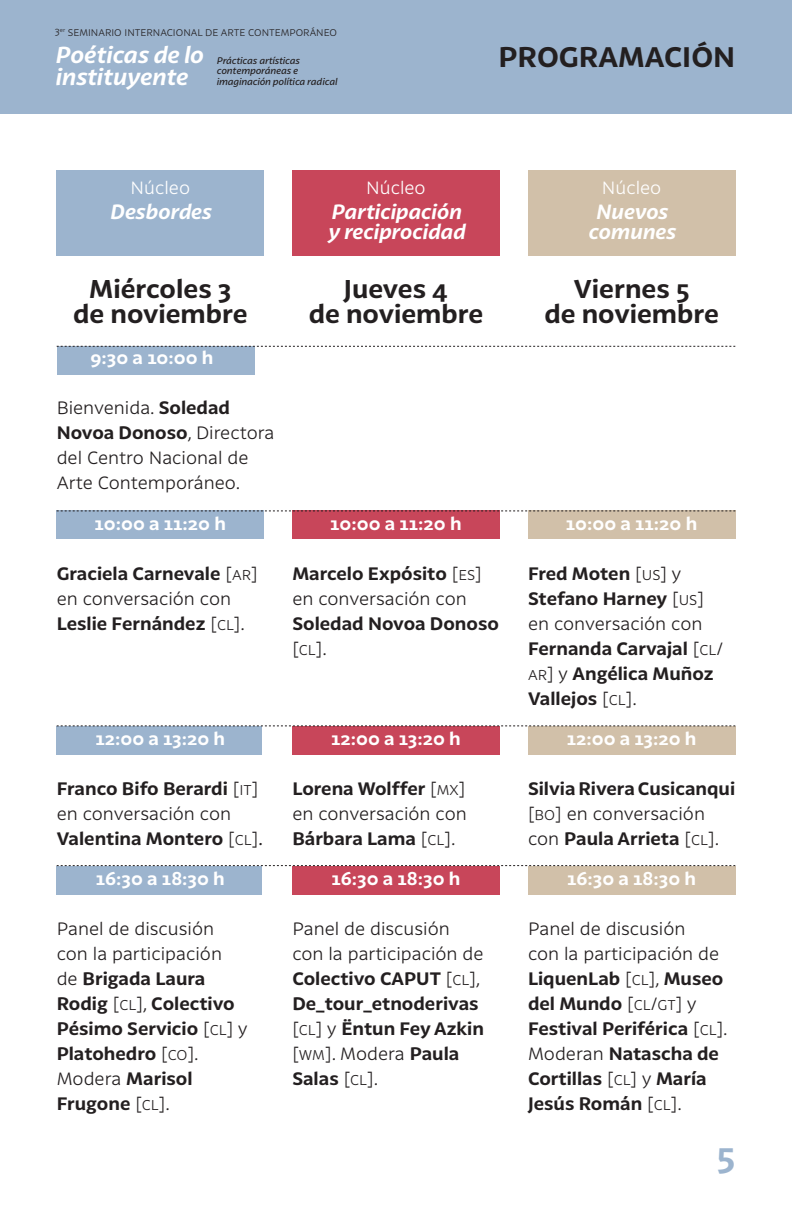
<style>
.page{position:relative;width:792px;height:1224px;background:#fff}
.page>*{position:absolute;margin:0;border:0;box-sizing:border-box;transform-origin:0 0}
.t1{font:700 34.2px "Latina Essential";color:#9cb4ce}
.t2{font:700 27.6px "Latina Essential";color:#231f20}
.t3{font:700 25px "Latina Essential";color:#231f20}
.t4{font:italic 700 22.4px "Latina Essential";letter-spacing:-.005em;color:#fff}
.t5{font:italic 700 20px "Latina Essential";color:#fff}
.t6{font:700 17.6px/25px "Latina Essential";color:#231f20}
.t7{font:700 17.6px "Latina Essential";color:#fff}
.t8{font:300 17.6px/25px "Latina Essential";color:#231f20}
.t9{font:300 17.6px "Latina Essential";color:#fff}
.t10{font:300 9.6px "Latina Essential";color:#231f20}
.t11{font:italic 500 9.4px/10.8px "Latina Essential";color:#231f20}
.s1{font-weight:700}
.s2{font-weight:300}
.s3{font-weight:300;font-size:14px}
.s4{font-weight:300;font-size:20px}
.s5{font-size:14px}
</style>
<div class="page">
<div style="left:292px;top:866px;width:208px;height:28px;background:#c8465a"></div>
<div style="left:528px;top:866px;width:207px;height:28px;background:#d1c0a9"></div>
<div style="left:292px;top:511px;width:208px;height:28px;background:#c8465a"></div>
<div style="left:528px;top:511px;width:207px;height:28px;background:#d1c0a9"></div>
<div style="left:292px;top:726px;width:208px;height:28px;background:#c8465a"></div>
<div style="left:528px;top:726px;width:207px;height:28px;background:#d1c0a9"></div>
<div style="left:292px;top:170px;width:208px;height:85px;background:#c8465a"></div>
<div style="left:528px;top:170px;width:207px;height:85px;background:#d1c0a9"></div>
<div style="left:57px;top:170px;width:207px;height:85px;background:#9cb4ce"></div>
<div style="left:0;top:0;width:792px;height:113px;background:#9cb4ce"></div>
<div style="left:57px;top:866px;width:205px;height:28px;background:#9cb4ce"></div>
<div style="left:57px;top:511px;width:207px;height:28px;background:#9cb4ce"></div>
<div style="left:57px;top:726px;width:205px;height:28px;background:#9cb4ce"></div>
<div style="left:57px;top:347px;width:198px;height:28px;background:#9cb4ce"></div>
<svg style="left:57px;top:511px;width:678px;height:1px"></svg>
<svg style="left:57px;top:346px;width:678px;height:1px"></svg>
<svg style="left:57px;top:726px;width:678px;height:1px"></svg>
<svg style="left:57px;top:865px;width:678px;height:1px"></svg>
<p class="t10" style="left:55px;top:27px;width:284px">3<sup>er</sup> SEMINARIO INTERNACIONAL DE ARTE CONTEMPORÁNEO</p>
<p class="t4" style="left:55px;top:41px;width:150px">Poéticas de lo</p>
<p class="t4" style="left:55px;top:64px;width:134px">instituyente</p>
<p class="t11" style="left:217px;top:55px;width:122px">Prácticas artísticas contemporáneas e imaginación política radical</p>
<p class="t2" style="left:499px;top:42px;width:238px">PROGRAMACIÓN</p>
<p class="t9" style="left:131px;top:177px;width:61px">Núcleo</p>
<p class="t5" style="left:110px;top:200px;width:103px">Desbordes</p>
<p class="t3" style="left:89px;top:275px;width:144px">Miércoles 3</p>
<p class="t3" style="left:73px;top:300px;width:176px">de noviembre</p>
<p class="t7" style="left:91px;top:348px;width:124px">9:30 a 10:00 h</p>
<p class="t8" style="left:57px;top:396px;width:219px">Bienvenida. <span class="s1">Soledad<br>Novoa Donoso</span>, Directora del Centro Nacional de<br>Arte Contemporáneo.</p>
<p class="t9" style="left:366px;top:177px;width:61px">Núcleo</p>
<p class="t5" style="left:331px;top:200px;width:132px">Participación</p>
<p class="t5" style="left:327px;top:220px;width:139px">y reciprocidad</p>
<p class="t3" style="left:344px;top:275px;width:106px">Jueves 4</p>
<p class="t3" style="left:309px;top:300px;width:176px">de noviembre</p>
<p class="t9" style="left:602px;top:177px;width:61px">Núcleo</p>
<p class="t5" style="left:596px;top:200px;width:74px">Nuevos</p>
<p class="t5" style="left:588px;top:220px;width:89px">comunes</p>
<p class="t3" style="left:574px;top:275px;width:117px">Viernes 5</p>
<p class="t3" style="left:544px;top:300px;width:176px">de noviembre</p>
<p class="t7" style="left:95px;top:513px;width:133px">10:00 a 11:20 h</p>
<p class="t6" style="left:57px;top:561px;width:203px">Graciela Carnevale <span class="s2">[</span><span class="s3">AR</span><span class="s2">] en conversación con<br></span>Leslie Fernández <span class="s2">[</span><span class="s3">CL</span><span class="s2">].</span></p>
<p class="t7" style="left:95px;top:729px;width:131px">12:00 a 13:20 h</p>
<p class="t6" style="left:57px;top:776px;width:208px">Franco Bifo Berardi <span class="s2">[</span><span class="s3">IT</span><span class="s2">] en conversación con<br></span>Valentina Montero <span class="s2">[</span><span class="s3">CL</span><span class="s2">]</span><span class="s4">.</span></p>
<p class="t7" style="left:96px;top:869px;width:131px">16:30 a 18:30 h</p>
<p class="t6" style="left:57px;top:916px;width:193px"><span class="s2">Panel de discusión con la participación<br>de</span> Brigada Laura<br>Rodig <span class="s2">[</span><span class="s3">CL</span><span class="s2">],</span> Colectivo<br>Pésimo Servicio <span class="s2">[</span><span class="s3">CL</span><span class="s2">] y<br></span>Platohedro <span class="s2">[</span><span class="s3">CO</span><span class="s2">].</span></p>
<p class="t6" style="left:57px;top:1066px;width:137px"><span class="s2">Modera</span> Marisol<br>Frugone <span class="s2">[</span><span class="s3">CL</span><span class="s2">].</span></p>
<p class="t7" style="left:330px;top:513px;width:133px">10:00 a 11:20 h</p>
<p class="t6" style="left:292px;top:561px;width:208px">Marcelo Expósito <span class="s2">[</span><span class="s3">ES</span><span class="s2">] en conversación con<br></span>Soledad Novoa Donoso <span class="s2">[</span><span class="s3">CL</span><span class="s2">].</span></p>
<p class="t7" style="left:331px;top:729px;width:131px">12:00 a 13:20 h</p>
<p class="t6" style="left:292px;top:776px;width:176px;text-align:justify">Lorena Wolffer <span class="s2">[</span><span class="s3">MX</span><span class="s2">] en conversación con </span>Bárbara Lama <span class="s2">[</span><span class="s3">CL</span><span class="s2">].</span></p>
<p class="t7" style="left:331px;top:869px;width:131px">16:30 a 18:30 h</p>
<p class="t6" style="left:292px;top:916px;width:193px"><span class="s2">Panel de discusión con la participación de<br></span>Colectivo CAPUT <span class="s2">[</span><span class="s3">CL</span><span class="s2">],<br></span>De_tour_etnoderivas <span class="s2">[</span><span class="s3">CL</span><span class="s2">] y</span> Ëntun Fey Azkin <span class="s2">[</span><span class="s3">WM</span><span class="s2">]. Modera</span> Paula<br>Salas <span class="s2">[</span><span class="s3">CL</span><span class="s2">].</span></p>
<p class="t7" style="left:566px;top:513px;width:133px">10:00 a 11:20 h</p>
<p class="t6" style="left:528px;top:561px;width:197px">Fred Moten <span class="s2">[</span><span class="s3">US</span><span class="s2">] y<br></span>Stefano Harney <span class="s2">[</span><span class="s3">US</span><span class="s2">] en conversación con<br></span>Fernanda Carvajal <span class="s2">[</span><span class="s3">CL</span><span class="s2">/<br></span><span class="s3">AR</span><span class="s2">] y</span> Angélica Muñoz<br>Vallejos <span class="s2">[</span><span class="s3">CL</span><span class="s2">].</span></p>
<p class="t7" style="left:567px;top:729px;width:131px">12:00 a 13:20 h</p>
<p class="t6" style="left:528px;top:776px;width:209px">Silvia Rivera Cusicanqui</p>
<p class="t8" style="left:528px;top:801px;width:193px">[<span class="s5">BO</span>] en conversación con <span class="s1">Paula Arrieta</span> [<span class="s5">CL</span>].</p>
<p class="t7" style="left:567px;top:869px;width:131px">16:30 a 18:30 h</p>
<p class="t6" style="left:528px;top:916px;width:201px"><span class="s2">Panel de discusión<br>con la participación de<br></span>LiquenLab <span class="s2">[</span><span class="s3">CL</span><span class="s2">],</span> Museo del Mundo <span class="s2">[</span><span class="s3">CL</span><span class="s2">/</span><span class="s3">GT</span><span class="s2">] y<br></span>Festival Periférica <span class="s2">[</span><span class="s3">CL</span><span class="s2">].<br>Moderan</span> Natascha de<br>Cortillas <span class="s2">[</span><span class="s3">CL</span><span class="s2">] y</span> María<br>Jesús Román <span class="s2">[</span><span class="s3">CL</span><span class="s2">].</span></p>
<h1 class="t1" style="left:717px;top:1135px;width:20px">5</h1>
</div>
